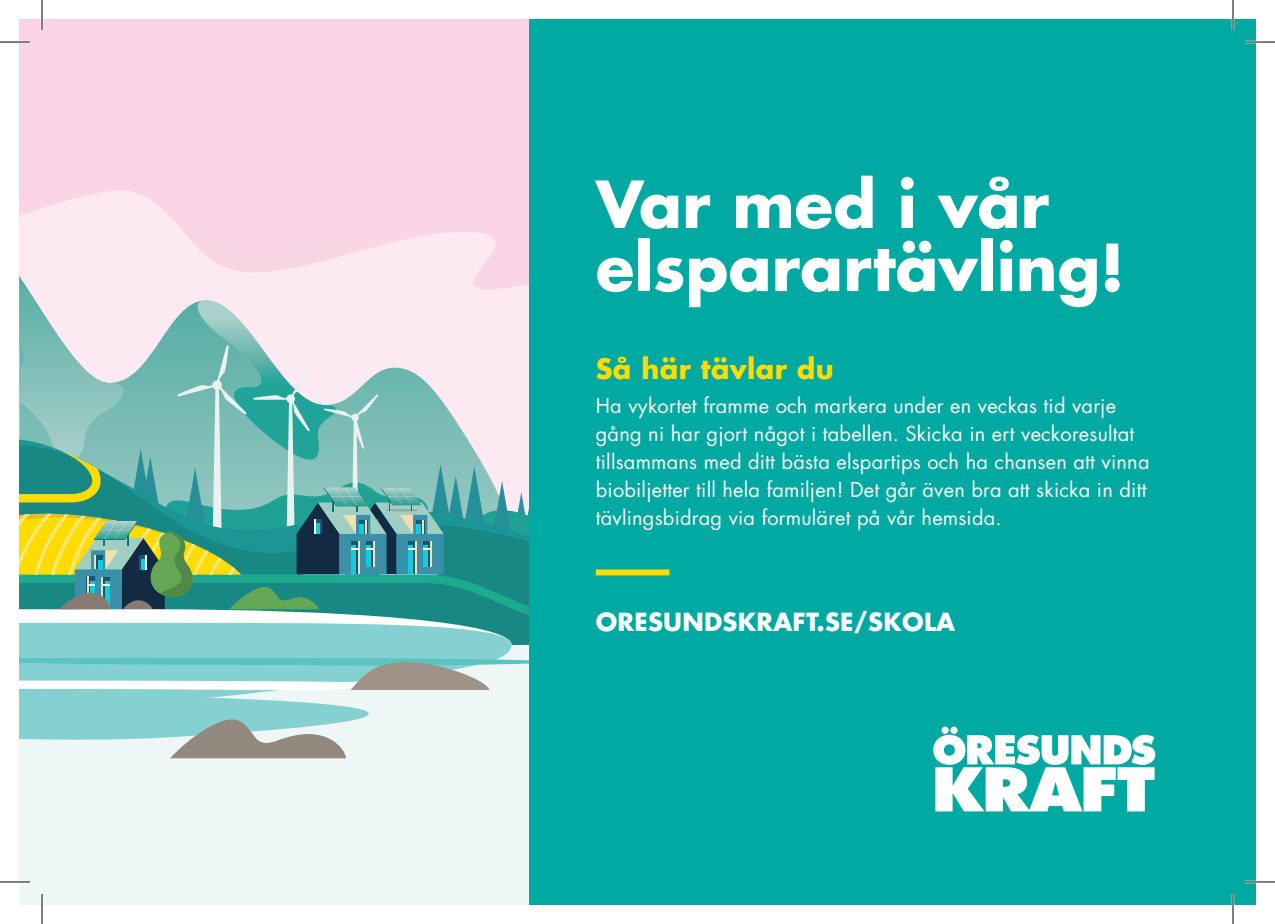
<style>
.page{position:relative;width:1275px;height:924px;background:#fff}
.page>*{position:absolute;margin:0;border:0;box-sizing:border-box;transform-origin:0 0}
.t1{font:700 63px/63px "Futura Std";color:#fff}
.t2{font:700 27.4px "Futura Std";letter-spacing:.01em;color:#ffdc01}
.t3{font:700 24.4px "Futura Std";letter-spacing:.01em;color:#fff}
.t4{font:20px/28px "Futura Std";letter-spacing:.01em;color:#fff}
</style>
<div class="page">
<div style="left:19px;top:19px;width:1236px;height:885px;background:#00a9a2"></div>
<svg style="left:933px;top:726px;width:222px;height:85px"></svg>
<div style="left:19px;top:19px;width:509px;height:395px;background:#fad4e4"></div>
<div style="left:19px;top:574px;width:509px;height:330px;background:#eff7f6"></div>
<svg style="left:19px;top:190px;width:477px;height:86px"></svg>
<svg style="left:19px;top:609px;width:493px;height:8px;fill:#fff"></svg>
<svg style="left:19px;top:617px;width:509px;height:141px"></svg>
<svg style="left:19px;top:276px;width:509px;height:333px;background:#8ebcb2"></svg>
<div style="left:596px;top:569px;width:73px;height:6px;background:#ffdc01"></div>
<hr style="left:0;top:41px;width:30px;height:2px;background:#fff">
<hr style="left:1245px;top:41px;width:30px;height:2px;background:#fff">
<hr style="left:0;top:880px;width:30px;height:2px;background:#fff">
<hr style="left:1245px;top:880px;width:30px;height:2px;background:#fff">
<hr style="left:41px;top:0;width:2px;height:30px;background:#fff">
<hr style="left:41px;top:893px;width:2px;height:30px;background:#fff">
<hr style="left:1231px;top:0;width:3px;height:30px;background:#fff">
<hr style="left:1231px;top:893px;width:3px;height:30px;background:#fff">
<hr style="left:0;top:42px;width:30px;height:1px;background:#000">
<hr style="left:1245px;top:42px;width:30px;height:1px;background:#000">
<hr style="left:0;top:881px;width:30px;height:1px;background:#000">
<hr style="left:1245px;top:881px;width:30px;height:1px;background:#000">
<hr style="left:42px;top:0;width:1px;height:30px;background:#000">
<hr style="left:42px;top:893px;width:1px;height:30px;background:#000">
<hr style="left:1232px;top:0;width:1px;height:30px;background:#000">
<hr style="left:1232px;top:893px;width:1px;height:30px;background:#000">
<h1 class="t1" style="left:596px;top:172px;width:530px">Var med i vår elsparartävling!</h1>
<h2 class="t2" style="left:596px;top:350px;width:239px">Så här tävlar du</h2>
<p class="t4" style="left:596px;top:391px;width:555px">Ha vykortet framme och markera under en veckas tid varje gång ni har gjort något i tabellen. Skicka in ert veckoresultat tillsammans med ditt bästa elspartips och ha chansen att vinna biobiljetter till hela familjen! Det går även bra att skicka in ditt tävlingsbidrag via formuläret på vår hemsida.</p>
<p class="t3" style="left:596px;top:605px;width:361px">ORESUNDSKRAFT.SE/SKOLA</p>
</div>
